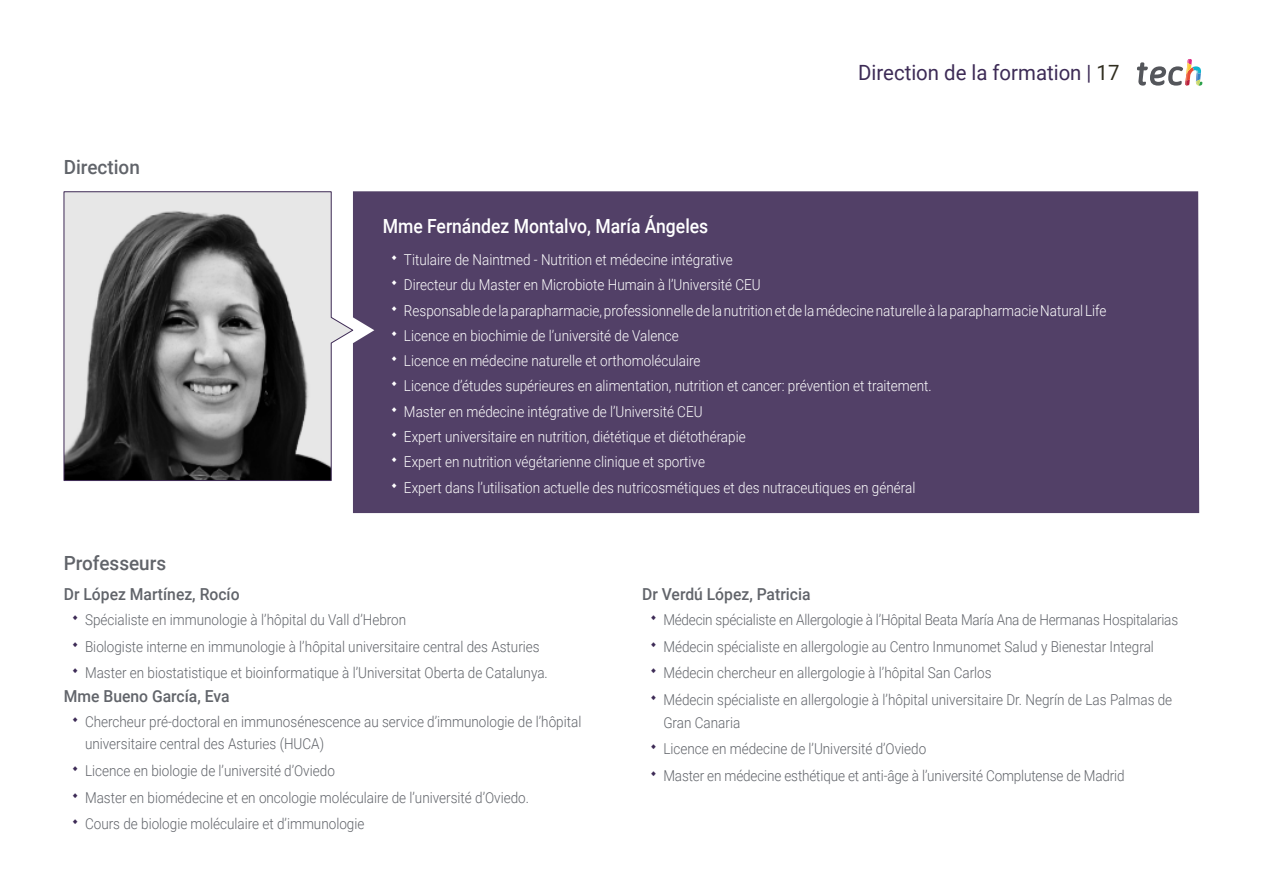
<style>
.page{position:relative;width:1263px;height:893px;background:#fff}
.page>*{position:absolute;margin:0;border:0;box-sizing:border-box;transform-origin:0 0}
.t1{font:21px "Roboto";color:#3d2b56}
.t2{font:500 19.5px "Roboto";color:#fff;scale:.9 1}
.t3{font:500 19.5px "Roboto";color:#61646a}
.t4{font:500 16.5px "Roboto";color:#61646a;scale:.95 1}
.t5{font:300 15px/26.7px "Roboto";color:#61646a;scale:.9 1}
.t6{font:300 15px/25.2px "Roboto";color:#fff;scale:.9 1}
.s1{color:#312e20}
</style>
<div class="page">
<svg style="left:1137px;top:59px;width:65px;height:27px"></svg>
<div style="left:353px;top:191px;width:846px;height:322px;background:#524067"></div>
<svg style="left:64px;top:191px;width:289px;height:290px;background:#858585"></svg>
<svg style="left:392px;top:255px;width:5px;height:5px"></svg>
<svg style="left:392px;top:281px;width:5px;height:5px"></svg>
<svg style="left:392px;top:306px;width:5px;height:5px"></svg>
<svg style="left:392px;top:331px;width:5px;height:5px"></svg>
<svg style="left:392px;top:356px;width:5px;height:5px"></svg>
<svg style="left:392px;top:382px;width:5px;height:5px"></svg>
<svg style="left:392px;top:407px;width:5px;height:5px"></svg>
<svg style="left:392px;top:432px;width:5px;height:5px"></svg>
<svg style="left:392px;top:457px;width:5px;height:5px"></svg>
<svg style="left:392px;top:483px;width:5px;height:5px"></svg>
<h2 class="t3" style="left:64px;top:153px;width:78px">Direction</h2>
<h2 class="t3" style="left:64px;top:550px;width:104px">Professeurs</h2>
<h1 class="t1" style="left:858px;top:57px;width:263px">Direction de la formation | <span class="s1">17</span></h1>
<h2 class="t2" style="left:383px;top:212px;width:363px">Mme Fernández Montalvo, María Ángeles</h2>
<p class="t6" style="left:404px;top:247px;width:782px">Titulaire de Naintmed - Nutrition et médecine intégrative<br>Directeur du Master en Microbiote Humain à l’Université CEU<br>Responsable de la parapharmacie, professionnelle de la nutrition et de la médecine naturelle à la parapharmacie Natural Life Licence en biochimie de l’université de Valence<br>Licence en médecine naturelle et orthomoléculaire<br>Licence d’études supérieures en alimentation, nutrition et cancer: prévention et traitement.<br>Master en médecine intégrative de l’Université CEU<br>Expert universitaire en nutrition, diététique et diétothérapie<br>Expert en nutrition végétarienne clinique et sportive<br>Expert dans l’utilisation actuelle des nutricosmétiques et des nutraceutiques en général</p>
<p class="t4" style="left:64px;top:583px;width:187px">Dr López Martínez, Rocío</p>
<p class="t5" style="left:85px;top:606px;width:516px">Spécialiste en immunologie à l’hôpital du Vall d’Hebron<br>Biologiste interne en immunologie à l’hôpital universitaire central des Asturies<br>Master en biostatistique et bioinformatique à l’Universitat Oberta de Catalunya.</p>
<p class="t4" style="left:64px;top:684px;width:176px">Mme Bueno García, Eva</p>
<p class="t5" style="left:85px;top:709px;width:553px;line-height:22.5px">Chercheur pré-doctoral en immunosénescence au service d’immunologie de l’hôpital universitaire central des Asturies (HUCA)</p>
<p class="t5" style="left:85px;top:757px;width:495px">Licence en biologie de l’université d’Oviedo<br>Master en biomédecine et en oncologie moléculaire de l’université d’Oviedo.<br>Cours de biologie moléculaire et d’immunologie</p>
<p class="t4" style="left:642px;top:583px;width:179px">Dr Verdú López, Patricia</p>
<p class="t5" style="left:663px;top:606px;width:573px">Médecin spécialiste en Allergologie à l’Hôpital Beata María Ana de Hermanas Hospitalarias Médecin spécialiste en allergologie au Centro Inmunomet Salud y Bienestar Integral Médecin chercheur en allergologie à l’hôpital San Carlos<br>Médecin spécialiste en allergologie à l’hôpital universitaire Dr. Negrín de Las Palmas de</p>
<p class="t5" style="left:663px;top:708px;width:514px">Gran Canaria<br>Licence en médecine de l’Université d’Oviedo<br>Master en médecine esthétique et anti-âge à l’université Complutense de Madrid</p>
</div>
